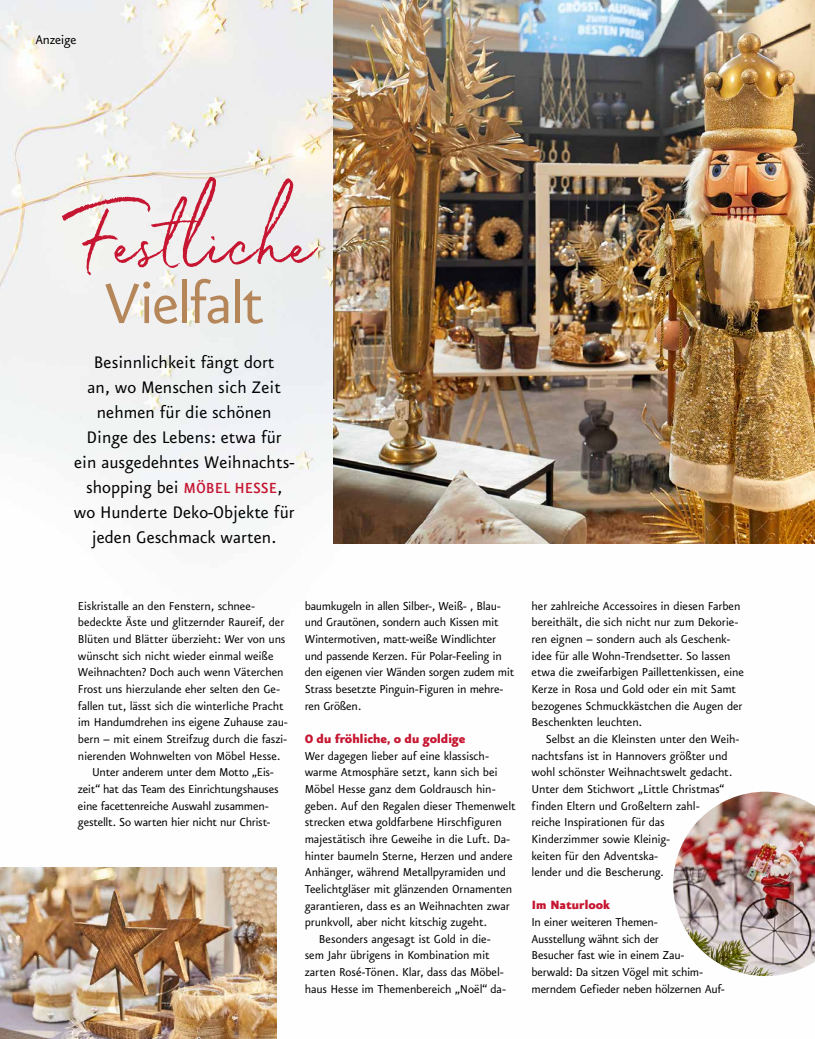
<style>
.page{position:relative;width:815px;height:1039px;background:#fff}
.page>*{position:absolute;margin:0;border:0;box-sizing:border-box;transform-origin:0 0}
.t1{font:67.5px "Eureka Sans";letter-spacing:-.035em;color:#b58659}
.t2{font:20px/25px "Eureka Sans";color:#000;text-align:center}
.t3{font:15px "Eureka Sans";letter-spacing:-.015em;color:#000}
.t4{font:900 14.38px "Eureka Sans";letter-spacing:-.02em;color:#c61631}
.t5{font:13.75px/16.6px "Eureka Sans";letter-spacing:-.015em;color:#000}
.s1{font-weight:500;font-size:17.5px;color:#c61631}
</style>
<div class="page">
<img style="left:0;top:0;width:815px;height:1038px">
<img style="left:333px;top:0;width:482px;height:543px">
<svg style="left:62px;top:176px;width:256px;height:99px"></svg>
<img style="left:673px;top:791px;width:142px;height:184px">
<img style="left:0;top:867px;width:276px;height:171px">
<p class="t3" style="left:35px;top:32px;width:43px">Anzeige</p>
<h1 class="t1" style="left:104px;top:272px;width:161px">Vielfalt</h1>
<h2 class="t2" style="left:74px;top:350px;width:223px">Besinnlichkeit fängt dort<br>an, wo Menschen sich Zeit nehmen für die schönen<br>Dinge des Lebens: etwa für ein ausgedehntes Weihnachts&shy;shopping bei <span class="s1">MÖBEL HESSE</span>, wo Hunderte Deko-Objekte für jeden Geschmack warten.</h2>
<p class="t5" style="left:78px;top:598px;width:178px">Eiskristalle an den Fenstern, schnee-</p>
<p class="t5" style="left:78px;top:614px;width:208px">bedeckte Äste und glitzernder Raureif, der</p>
<p class="t5" style="left:78px;top:631px;width:209px">Blüten und Blätter überzieht: Wer von uns</p>
<p class="t5" style="left:78px;top:648px;width:197px">wünscht sich nicht wieder einmal weiße</p>
<p class="t5" style="left:78px;top:664px;width:207px">Weihnachten? Doch auch wenn Väterchen</p>
<p class="t5" style="left:78px;top:681px;width:203px">Frost uns hierzulande eher selten den Ge-</p>
<p class="t5" style="left:78px;top:697px;width:207px">fallen tut, lässt sich die winterliche Pracht</p>
<p class="t5" style="left:78px;top:714px;width:211px">im Handumdrehen ins eigene Zuhause zau-</p>
<p class="t5" style="left:78px;top:731px;width:211px">bern – mit einem Streifzug durch die faszi-</p>
<p class="t5" style="left:78px;top:747px;width:204px">nierenden Wohnwelten von Möbel Hesse.</p>
<p class="t5" style="left:92px;top:764px;width:183px">Unter anderem unter dem Motto „Eis-</p>
<p class="t5" style="left:78px;top:781px;width:202px">zeit“ hat das Team des Einrichtungshauses</p>
<p class="t5" style="left:78px;top:797px;width:192px">eine facettenreiche Auswahl zusammen-</p>
<p class="t5" style="left:78px;top:814px;width:194px">gestellt. So warten hier nicht nur Christ-</p>
<p class="t5" style="left:305px;top:598px;width:211px">baumkugeln in allen Silber-, Weiß- , Blau&shy;und Grautönen, sondern auch Kissen mit Wintermotiven, matt-weiße Windlichter und passende Kerzen. Für Polar-Feeling in den eigenen vier Wänden sorgen zudem mit Strass besetzte Pinguin-Figuren in mehre&shy;ren Größen.</p>
<p class="t4" style="left:305px;top:731px;width:162px">O du fröhliche, o du goldige</p>
<p class="t5" style="left:305px;top:747px;width:185px">Wer dagegen lieber auf eine klassisch-</p>
<p class="t5" style="left:305px;top:764px;width:194px">warme Atmosphäre setzt, kann sich bei</p>
<p class="t5" style="left:305px;top:781px;width:192px">Möbel Hesse ganz dem Goldrausch hin-</p>
<p class="t5" style="left:305px;top:797px;width:212px">geben. Auf den Regalen dieser Themenwelt</p>
<p class="t5" style="left:305px;top:814px;width:199px">strecken etwa goldfarbene Hirschfiguren</p>
<p class="t5" style="left:305px;top:831px;width:207px">majestätisch ihre Geweihe in die Luft. Da-</p>
<p class="t5" style="left:305px;top:847px;width:210px">hinter baumeln Sterne, Herzen und andere</p>
<p class="t5" style="left:305px;top:864px;width:203px">Anhänger, während Metallpyramiden und</p>
<p class="t5" style="left:305px;top:880px;width:209px">Teelichtgläser mit glänzenden Ornamenten</p>
<p class="t5" style="left:305px;top:897px;width:207px">garantieren, dass es an Weihnachten zwar</p>
<p class="t5" style="left:305px;top:914px;width:184px">prunkvoll, aber nicht kitschig zugeht.</p>
<p class="t5" style="left:319px;top:930px;width:173px">Besonders angesagt ist Gold in die-</p>
<p class="t5" style="left:305px;top:947px;width:186px">sem Jahr übrigens in Kombination mit</p>
<p class="t5" style="left:305px;top:964px;width:200px">zarten Rosé-Tönen. Klar, dass das Möbel-</p>
<p class="t5" style="left:305px;top:980px;width:203px">haus Hesse im Themenbereich „Noël“ da-</p>
<p class="t5" style="left:532px;top:598px;width:214px">her zahlreiche Accessoires in diesen Farben bereithält, die sich nicht nur zum Dekorie&shy;ren eignen – sondern auch als Geschenk&shy;idee für alle Wohn-Trendsetter. So lassen etwa die zweifarbigen Paillettenkissen, eine Kerze in Rosa und Gold oder ein mit Samt bezogenes Schmuckkästchen die Augen der Beschenkten leuchten.</p>
<p class="t5" style="left:532px;top:731px;width:209px;text-indent:14px">Selbst an die Kleinsten unter den Weih&shy;nachtsfans ist in Hannovers größter und wohl schönster Weihnachtswelt gedacht.<br>Unter dem Stichwort „Little Christmas“ finden Eltern und Großeltern zahl-<br>reiche Inspirationen für das<br>Kinderzimmer sowie Kleinig-<br>keiten für den Adventska-<br>lender und die Bescherung.</p>
<p class="t4" style="left:531px;top:897px;width:80px">Im Naturlook</p>
<p class="t5" style="left:531px;top:914px;width:195px">In einer weiteren Themen-<br>Ausstellung wähnt sich der<br>Besucher fast wie in einem Zau&shy;berwald: Da sitzen Vögel mit schim&shy;merndem Gefieder neben hölzernen Auf-</p>
</div>
